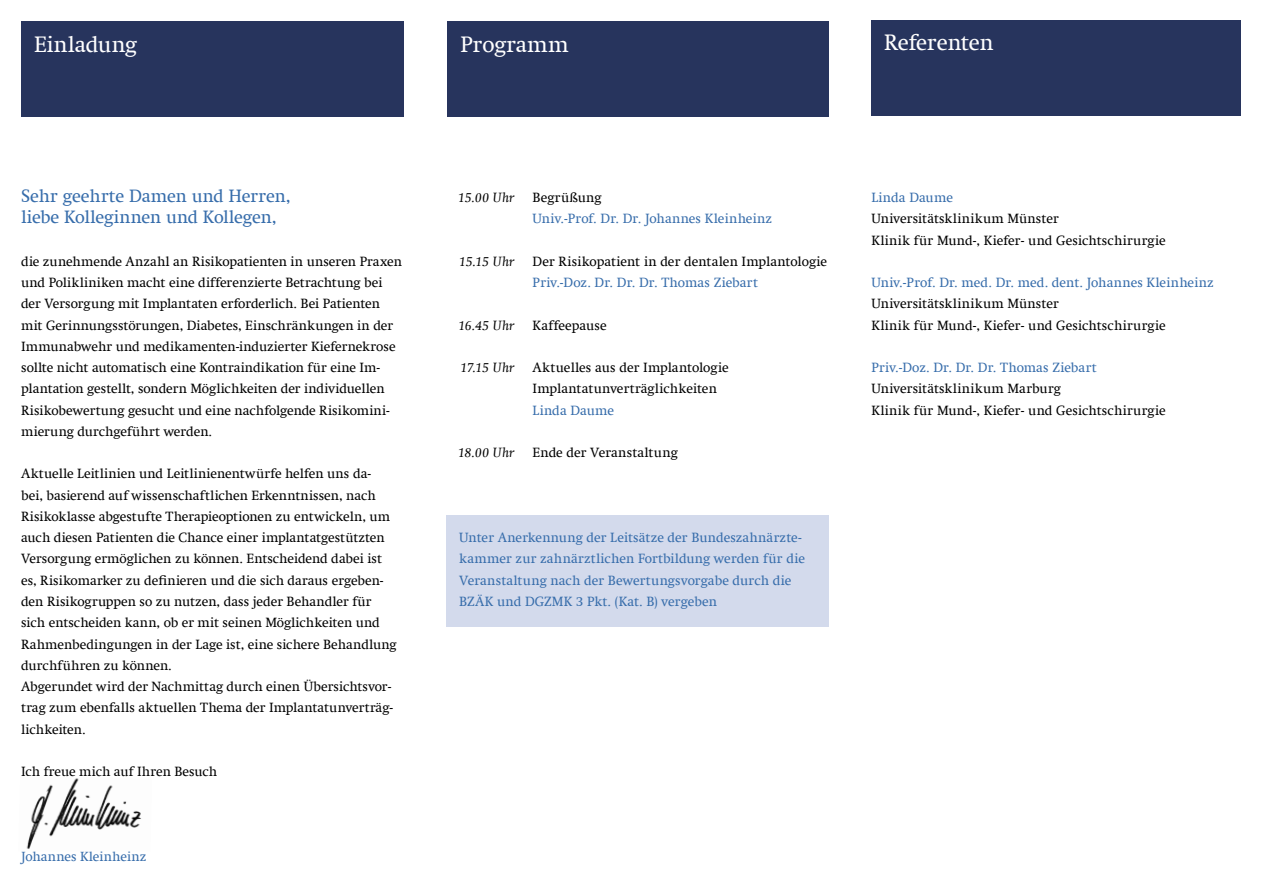
<style>
.page{position:relative;width:1263px;height:893px;background:#fff}
.page>*{position:absolute;margin:0;border:0;box-sizing:border-box;transform-origin:0 0}
.t1{font:22.5px "Swift Com";letter-spacing:-.005em;color:#fff}
.t2{font:18px/21.3px "Swift Com";letter-spacing:-.005em;color:#376dab}
.t3{font:13.5px/21.3px "Swift Com";color:#000}
.t4{font:13.5px/21.3px "Swift Com";letter-spacing:.01em;color:#376dab}
.t5{font:italic 13.5px "Swift Com";color:#000}
</style>
<div class="page">
<div style="left:446px;top:516px;width:383px;height:111px;background:#d3daec"></div>
<div style="left:21px;top:21px;width:383px;height:96px;background:#27345d"></div>
<div style="left:448px;top:21px;width:381px;height:96px;background:#27345d"></div>
<div style="left:871px;top:20px;width:370px;height:95px;background:#27345d"></div>
<img style="left:26px;top:778px;width:116px;height:71px">
<h1 class="t1" style="left:34px;top:31px;width:105px">Einladung</h1>
<h2 class="t2" style="left:21px;top:185px;width:271px">Sehr geehrte Damen und Herren, liebe Kolleginnen und Kollegen,</h2>
<p class="t3" style="left:21px;top:251px;width:382px">die zunehmende Anzahl an Risikopatienten in unseren Praxen und Polikliniken macht eine differenzierte Betrachtung bei der Versorgung mit Implantaten erforderlich. Bei Patienten mit Gerinnungsstörungen, Diabetes, Einschränkungen in der Immunabwehr und medikamenten-induzierter Kiefernekrose sollte nicht automatisch eine Kontraindikation für eine Im&shy;plantation gestellt, sondern Möglichkeiten der individuellen Risikobewertung gesucht und eine nachfolgende Risikomini&shy;mierung durchgeführt werden.</p>
<p class="t3" style="left:21px;top:463px;width:377px">Aktuelle Leitlinien und Leitlinienentwürfe helfen uns da-<br>bei, basierend auf wissenschaftlichen Erkenntnissen, nach Risikoklasse abgestufte Therapieoptionen zu entwickeln, um auch diesen Patienten die Chance einer implantatgestützten Versorgung ermöglichen zu können. Entscheidend dabei ist es, Risikomarker zu definieren und die sich daraus ergeben&shy;den Risikogruppen so zu nutzen, dass jeder Behandler für sich entscheiden kann, ob er mit seinen Möglichkeiten und Rahmenbedingungen in der Lage ist, eine sichere Behandlung durchführen zu können.<br>Abgerundet wird der Nachmittag durch einen Übersichtsvor&shy;trag zum ebenfalls aktuellen Thema der Implantatunverträg&shy;lichkeiten.</p>
<p class="t3" style="left:21px;top:761px;width:198px">Ich freue mich auf Ihren Besuch</p>
<p class="t4" style="left:21px;top:846px;width:127px">Johannes Kleinheinz</p>
<h1 class="t1" style="left:460px;top:31px;width:110px">Programm</h1>
<h1 class="t1" style="left:884px;top:29px;width:111px">Referenten</h1>
<p class="t5" style="left:458px;top:190px;width:58px">15.00 Uhr</p>
<p class="t5" style="left:459px;top:253px;width:57px">15.15 Uhr</p>
<p class="t5" style="left:458px;top:317px;width:58px">16.45 Uhr</p>
<p class="t5" style="left:460px;top:360px;width:56px">17.15 Uhr</p>
<p class="t5" style="left:458px;top:445px;width:58px">18.00 Uhr</p>
<p class="t3" style="left:533px;top:187px;width:71px">Begrüßung</p>
<p class="t4" style="left:533px;top:208px;width:241px">Univ.-Prof. Dr. Dr. Johannes Kleinheinz</p>
<p class="t3" style="left:533px;top:251px;width:296px">Der Risikopatient in der dentalen Implantologie</p>
<p class="t4" style="left:533px;top:272px;width:227px">Priv.-Doz. Dr. Dr. Dr. Thomas Ziebart</p>
<p class="t3" style="left:533px;top:314px;width:76px">Kaffeepause</p>
<p class="t3" style="left:533px;top:357px;width:198px">Aktuelles aus der Implantologie<br>Implantatunverträglichkeiten</p>
<p class="t4" style="left:533px;top:399px;width:83px">Linda Daume</p>
<p class="t3" style="left:533px;top:442px;width:147px">Ende der Veranstaltung</p>
<p class="t4" style="left:459px;top:527px;width:347px">Unter Anerkennung der Leitsätze der Bundeszahnärzte&shy;kammer zur zahnärztlichen Fortbildung werden für die Veranstaltung nach der Bewertungsvorgabe durch die BZÄK und DGZMK 3 Pkt. (Kat. B) vergeben</p>
<p class="t4" style="left:871px;top:187px;width:83px">Linda Daume</p>
<p class="t3" style="left:871px;top:208px;width:296px">Universitätsklinikum Münster<br>Klinik für Mund-, Kiefer- und Gesichtschirurgie</p>
<p class="t4" style="left:871px;top:272px;width:344px">Univ.-Prof. Dr. med. Dr. med. dent. Johannes Kleinheinz</p>
<p class="t3" style="left:871px;top:293px;width:296px">Universitätsklinikum Münster<br>Klinik für Mund-, Kiefer- und Gesichtschirurgie</p>
<p class="t4" style="left:871px;top:357px;width:227px">Priv.-Doz. Dr. Dr. Dr. Thomas Ziebart</p>
<p class="t3" style="left:871px;top:378px;width:296px">Universitätsklinikum Marburg<br>Klinik für Mund-, Kiefer- und Gesichtschirurgie</p>
</div>
